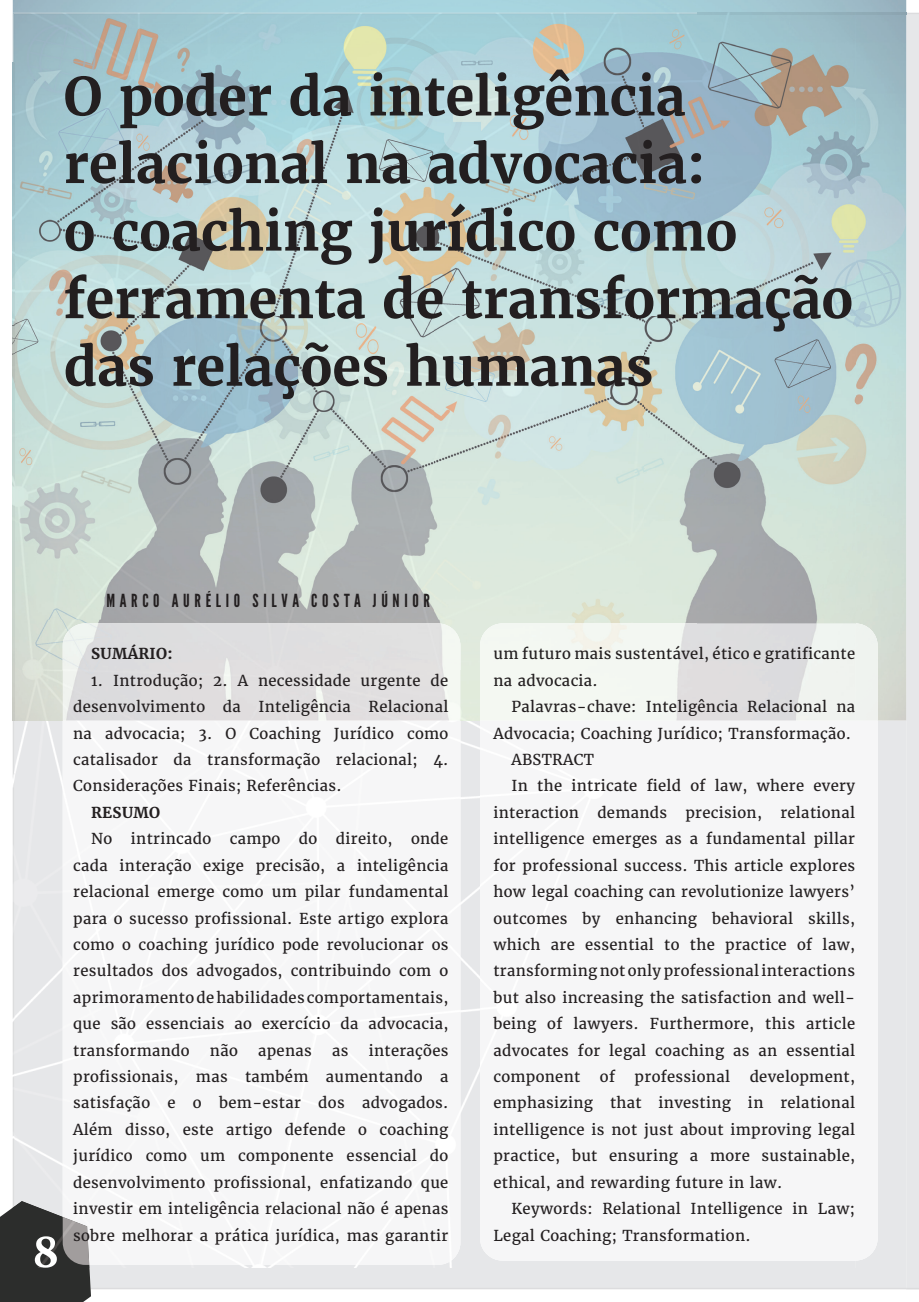
<style>
.page{position:relative;width:919px;height:1302px;background:#fff}
.page>*{position:absolute;margin:0;border:0;box-sizing:border-box;transform-origin:0 0}
.t1{font:700 52.5px/67.5px "Merriweather";color:#231f20}
.t2{font:18px "League Gothic";letter-spacing:.26em;color:#231f20}
.t3{font:15px/26.4px "Merriweather";letter-spacing:.02em;color:#231f20;text-align:justify}
.t4{font:700 15px "Merriweather";letter-spacing:.02em;color:#231f20}
</style>
<div class="page">
<img style="left:13px;top:63px;width:1px;height:657px">
<div style="left:906px;top:14px;width:12px;height:706px;background:#e6e7e9"></div>
<img style="left:855px;top:15px;width:51px;height:705px">
<img style="left:15px;top:15px;width:840px;height:604px">
<img style="left:15px;top:619px;width:682px;height:51px">
<img style="left:697px;top:619px;width:158px;height:4px">
<img style="left:460px;top:670px;width:20px;height:50px">
<img style="left:14px;top:14px;width:683px;height:50px">
<img style="left:697px;top:14px;width:158px;height:1px">
<img style="left:14px;top:64px;width:1px;height:656px">
<img style="left:63px;top:623px;width:397px;height:97px">
<svg style="left:0;top:720px;width:918px;height:581px"></svg>
<div style="left:480px;top:720px;width:375px;height:540px;background:#f6f6f7"></div>
<img style="left:480px;top:623px;width:397px;height:97px">
<h1 class="t1" style="left:64px;top:63px;width:790px">O poder da inteligência relacional na advocacia:<br>o coaching jurídico como ferramenta de transformação das relações humanas</h1>
<p class="t2" style="left:106px;top:589px;width:325px">MARCO AURÉLIO SILVA COSTA JÚNIOR</p>
<p class="t4" style="left:91px;top:644px;width:83px">SUMÁRIO:</p>
<p class="t3" style="left:73px;top:667px;width:376px;text-indent:18px">1. Introdução; 2. A necessidade urgente de desenvolvimento da Inteligência Relacional na advocacia; 3. O Coaching Jurídico como catalisador da transformação relacional; 4.<br>Considerações Finais; Referências.</p>
<p class="t4" style="left:91px;top:802px;width:70px">RESUMO</p>
<p class="t3" style="left:73px;top:825px;width:377px;text-indent:18px">No intrincado campo do direito, onde cada interação exige precisão, a inteligência relacional emerge como um pilar fundamental para o sucesso profissional. Este artigo explora como o coaching jurídico pode revolucionar os resultados dos advogados, contribuindo com o aprimoramento de habilidades comportamentais, que são essenciais ao exercício da advocacia, transformando</p>
<p class="t3" style="left:73px;top:1036px;width:377px;text-indent:295px">interações profissionais, mas também aumentando a satisfação e o bem-estar dos advogados.<br>Além disso, este artigo defende o coaching jurídico como um componente essencial do desenvolvimento profissional, enfatizando que investir em inteligência relacional não é apenas sobre melhorar a prática jurídica, mas garantir</p>
<p class="t3" style="left:210px;top:1036px;width:29px">não</p>
<p class="t3" style="left:258px;top:1036px;width:55px">apenas</p>
<p class="t3" style="left:332px;top:1036px;width:18px">as</p>
<p class="t3" style="left:493px;top:640px;width:363px">um futuro mais sustentável, ético e gratificante na advocacia.</p>
<p class="t3" style="left:511px;top:693px;width:345px">Palavras-chave: Inteligência Relacional na</p>
<p class="t3" style="left:493px;top:720px;width:359px">Advocacia; Coaching Jurídico; Transformação.</p>
<p class="t3" style="left:511px;top:746px;width:84px">ABSTRACT</p>
<p class="t3" style="left:511px;top:772px;width:345px">In the intricate field of law, where every</p>
<p class="t3" style="left:493px;top:799px;width:363px">interaction demands precision, relational</p>
<p class="t3" style="left:493px;top:825px;width:363px">intelligence emerges as a fundamental pillar</p>
<p class="t3" style="left:493px;top:852px;width:363px">for professional success. This article explores</p>
<p class="t3" style="left:493px;top:878px;width:363px">how legal coaching can revolutionize lawyers’</p>
<p class="t3" style="left:493px;top:904px;width:363px">outcomes by enhancing behavioral skills,</p>
<p class="t3" style="left:493px;top:931px;width:363px">which are essential to the practice of law,</p>
<p class="t3" style="left:493px;top:957px;width:363px">transforming not only professional interactions</p>
<p class="t3" style="left:493px;top:984px;width:363px">but also increasing the satisfaction and well-</p>
<p class="t3" style="left:493px;top:1010px;width:363px">being of lawyers. Furthermore, this article</p>
<p class="t3" style="left:493px;top:1036px;width:363px">advocates for legal coaching as an essential</p>
<p class="t3" style="left:493px;top:1063px;width:88px">component</p>
<p class="t3" style="left:600px;top:1063px;width:17px">of</p>
<p class="t3" style="left:634px;top:1063px;width:97px">professional</p>
<p class="t3" style="left:493px;top:1063px;width:363px;text-indent:256px">development, emphasizing that investing in relational intelligence is not just about improving legal practice, but ensuring a more sustainable, ethical, and rewarding future in law.</p>
<p class="t3" style="left:493px;top:1195px;width:363px;text-indent:18px">Keywords: Relational Intelligence in Law;<br>Legal Coaching; Transformation.</p>
</div>
